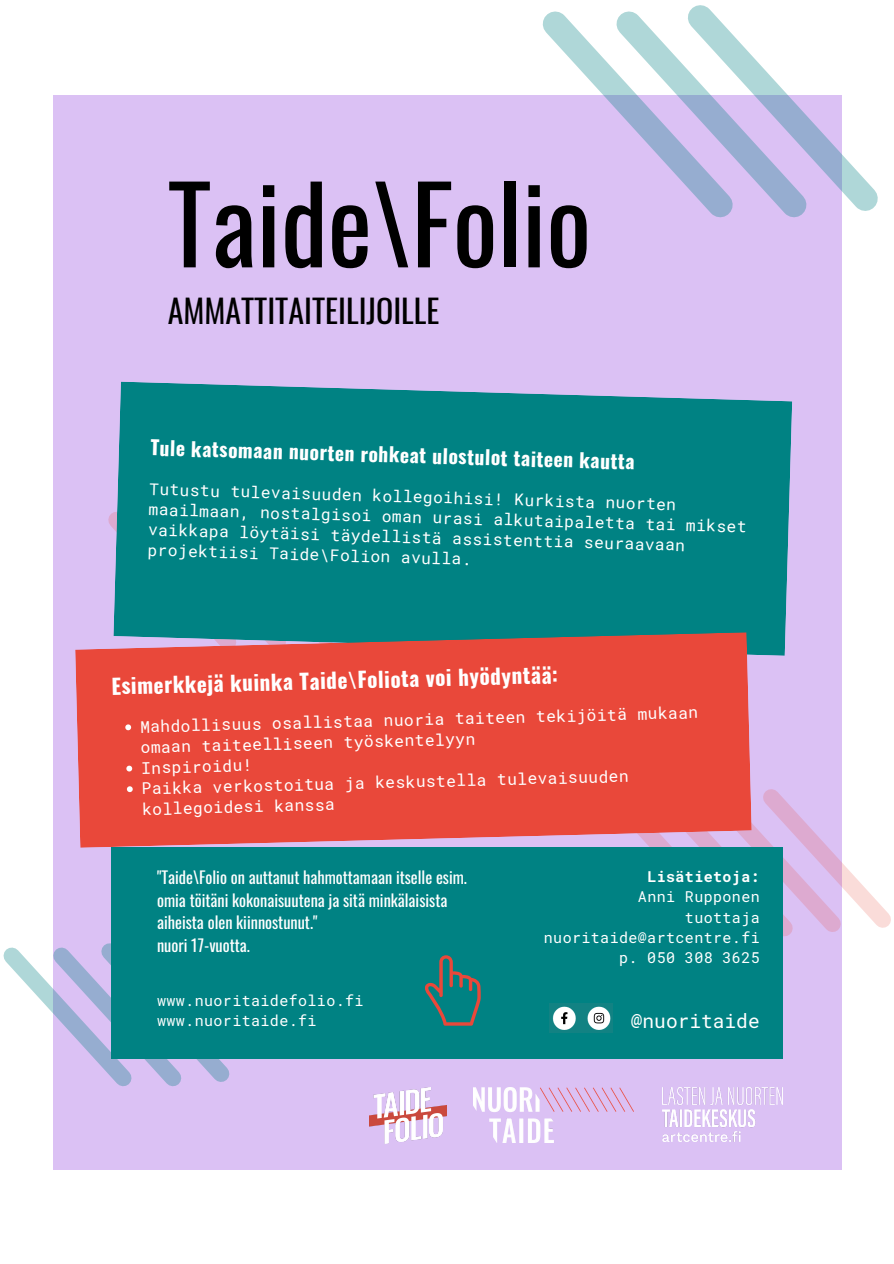
<style>
.page{position:relative;width:894px;height:1264px;background:#fff}
.page>*{position:absolute;margin:0;border:0;box-sizing:border-box;transform-origin:0 0}
.t1{font:105.9px "Oswald";color:#000}
.t2{font:31.8px "Oswald";color:#000}
.t3{font:700 21.15px "Oswald";color:#fff}
.t4{font:700 19.5px "Oswald";color:#fff}
.t5{font:19.5px "Roboto Mono";color:#fff}
.t6{font:16.35px/22.5px "Oswald";color:#fff}
.t7{font:16.2px/21.5px "Roboto Mono";color:#fff}
.t8{font:15px "Roboto Mono";letter-spacing:.025em;color:#fff}
.t9{font:700 15px "Roboto Mono";letter-spacing:.025em;color:#fff}
</style>
<div class="page">
<div style="left:53px;top:95px;width:788px;height:1074px;background:#dbc1f4"></div>
<svg style="left:542px;top:11px;width:60px;height:83px"></svg>
<svg style="left:602px;top:11px;width:71px;height:160px"></svg>
<svg style="left:673px;top:5px;width:205px;height:222px"></svg>
<svg style="left:3px;top:943px;width:239px;height:144px"></svg>
<svg style="left:751px;top:779px;width:140px;height:169px"></svg>
<div style="left:113px;top:381px;width:679px;height:274px;background:#008283"></div>
<svg style="left:75px;top:632px;width:676px;height:215px;background:#e15046"></svg>
<svg style="left:125px;top:724px;width:6px;height:6px"></svg>
<svg style="left:126px;top:765px;width:6px;height:6px"></svg>
<svg style="left:127px;top:786px;width:6px;height:6px"></svg>
<img style="left:473px;top:1087px;width:160px;height:55px">
<img style="left:662px;top:1087px;width:120px;height:54px">
<img style="left:369px;top:1087px;width:78px;height:56px">
<div style="left:111px;top:847px;width:671px;height:211px;background:#008283"></div>
<img style="left:549px;top:1003px;width:63px;height:29px">
<svg style="left:425px;top:955px;width:56px;height:70px"></svg>
<p class="t1" style="left:168px;top:141px;width:425px">Taide\Folio</p>
<p class="t2" style="left:168px;top:286px;width:273px">AMMATTITAITEILIJOILLE</p>
<p class="t4" style="left:151px;top:430px;width:485px;rotate:2deg">Tule katsomaan nuorten rohkeat ulostulot taiteen kautta</p>
<p class="t7" style="left:150px;top:476px;width:528px;rotate:2deg">Tutustu tulevaisuuden kollegoihisi! Kurkista nuorten</p>
<p class="t7" style="left:149px;top:517px;width:538px;rotate:2deg">vaikkapa löytäisi täydellistä assistenttia seuraavaan</p>
<p class="t7" style="left:149px;top:498px;width:62px;rotate:2deg">maailm</p>
<p class="t7" style="left:210px;top:498px;width:538px;rotate:2deg">aan, nostalgisoi oman urasi alkutaipaletta tai mikset</p>
<p class="t7" style="left:148px;top:537px;width:325px;rotate:2deg">projektiisi Taide\Folion avulla.</p>
<p class="t3" style="left:111px;top:667px;width:448px;rotate:-1deg">Esimerkkejä kuinka Taide\Foliota voi hyödyntää:</p>
<p class="t7" style="left:140px;top:713px;width:559px;rotate:-1deg">Mahdollisuus osallistaa nuoria taiteen tekijöitä mukaan omaan taiteelliseen työskentelyyn</p>
<p class="t7" style="left:141px;top:756px;width:113px;rotate:-1deg">Inspiroidu!</p>
<p class="t7" style="left:141px;top:775px;width:488px;line-height:21.9px;rotate:-1deg">Paikka verkostoitua ja keskustella tulevaisuuden kollegoidesi kanssa</p>
<p class="t6" style="left:157px;top:865px;width:311px">"Taide\Folio on auttanut hahmottamaan itselle esim. omia töitäni kokonaisuutena ja sitä minkälaisista aiheista olen kiinnostunut."</p>
<p class="t6" style="left:157px;top:933px;width:94px">nuori 17-vuotta.</p>
<p class="t8" style="left:157px;top:990px;width:208px">www.nuoritaidefolio.fi</p>
<p class="t8" style="left:157px;top:1009px;width:161px">www.nuoritaide.fi</p>
<p class="t9" style="left:647px;top:866px;width:114px">Lisätietoja:</p>
<p class="t8" style="left:637px;top:886px;width:123px">Anni Rupponen</p>
<p class="t8" style="left:684px;top:906px;width:76px">tuottaja</p>
<p class="t8" style="left:543px;top:927px;width:217px">nuoritaide@artcentre.fi</p>
<p class="t8" style="left:619px;top:947px;width:142px">p. 050 308 3625</p>
<p class="t5" style="left:630px;top:1007px;width:130px">@nuoritaide</p>
</div>
